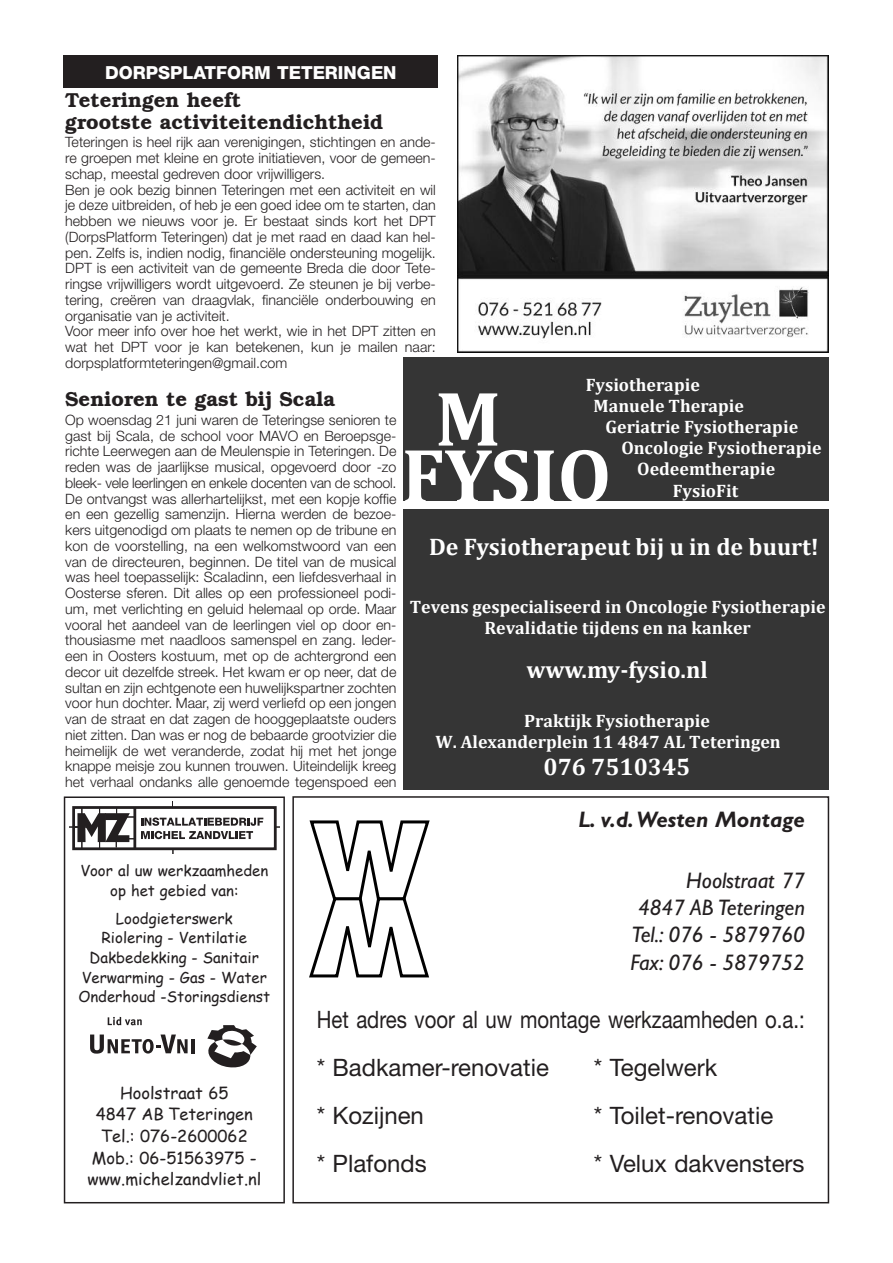
<style>
.page{position:relative;width:893px;height:1263px;background:#fff}
.page>*{position:absolute;margin:0;border:0;box-sizing:border-box;transform-origin:0 0}
.t1{font:700 78.15px "Cambria";color:#fff}
.t2{font:24px "Helvetica Neue";color:#231f20}
.t3{font:24px/48px "Helvetica Neue";color:#231f20;scale:.85 1}
.t4{font:700 24px "Cambria";color:#fff}
.t5{font:italic 22.5px/27.3px "Gill Sans";color:#231f20;text-align:right}
.t6{font:italic 700 22.5px "Gill Sans";color:#231f20}
.t7{font:600 20.25px/21.8px "Bookman";color:#231f20}
.t8{font:700 18px/21.1px "Cambria";color:#fff}
.t9{font:800 18px "Helvetica Neue";color:#fff}
.t10{font:16.5px/21.6px "Comic Sans MS";color:#231f20;text-align:center}
.t11{font:15px/19.6px "Comic Sans MS";color:#231f20;text-align:center}
.t12{font:300 14.25px/15.8px "Helvetica Neue";color:#231f20}
</style>
<div class="page">
<div style="left:404px;top:357px;width:425px;height:432px;background:#353535"></div>
<div style="left:404px;top:502px;width:425px;height:7px;background:#fff"></div>
<div style="left:292px;top:796px;width:537px;height:407px;border:2px solid #231f20"></div>
<svg style="left:309px;top:820px;width:121px;height:158px"></svg>
<div style="left:64px;top:796px;width:221px;height:407px;border:2px solid #231f20"></div>
<div style="left:72px;top:806px;width:205px;height:44px;border:3px solid #231f20"></div>
<hr style="left:133px;top:807px;width:3px;height:41px;background:#231f20">
<svg style="left:141px;top:817px;width:122px;height:22px"></svg>
<hr style="left:81px;top:808px;width:1px;height:40px;background:#231f20">
<hr style="left:99px;top:807px;width:1px;height:41px;background:#231f20">
<svg style="left:69px;top:808px;width:65px;height:39px"></svg>
<hr style="left:191px;top:1039px;width:3px;height:14px;background:#231f20">
<svg style="left:207px;top:1025px;width:50px;height:43px"></svg>
<svg style="left:90px;top:1034px;width:98px;height:20px"></svg>
<svg style="left:108px;top:1017px;width:34px;height:8px"></svg>
<img style="left:457px;top:55px;width:372px;height:298px">
<div style="left:64px;top:55px;width:374px;height:32px;background:#231f20"></div>
<p class="t9" style="left:105px;top:66px;width:293px">DORPSPLATFORM TETERINGEN</p>
<h3 class="t7" style="left:65px;top:89px;width:319px">Teteringen heeft<br>grootste activiteitendichtheid</h3>
<p class="t12" style="left:65px;top:136px;width:372px">Teteringen is heel rijk aan verenigingen, stichtingen en ande&shy;re groepen met kleine en grote initiatieven, voor de gemeen&shy;schap, meestal gedreven door vrijwilligers.<br>Ben je ook bezig binnen Teteringen met een activiteit en wil je deze uitbreiden, of heb je een goed idee om te starten, dan hebben we nieuws voor je. Er bestaat sinds kort het DPT (DorpsPlatform Teteringen) dat je met raad en daad kan hel&shy;pen. Zelfs is, indien nodig, financiële ondersteuning mogelijk.<br>DPT is een activiteit van de gemeente Breda die door Tete&shy;ringse vrijwilligers wordt uitgevoerd. Ze steunen je bij verbe&shy;tering, creëren van draagvlak, financiële onderbouwing en organisatie van je activiteit.<br>Voor meer info over hoe het werkt, wie in het DPT zitten en wat het DPT voor je kan betekenen, kun je mailen naar: dorpsplatformteteringen@gmail.com</p>
<h3 class="t7" style="left:65px;top:388px;width:271px">Senioren te gast bij Scala</h3>
<p class="t12" style="left:65px;top:413px;width:333px;text-align:justify">Op woensdag 21 juni waren de Teteringse senioren te gast bij Scala, de school voor MAVO en Beroepsge&shy;richte Leerwegen aan de Meulenspie in Teteringen. De reden was de jaarlijkse musical, opgevoerd door -zo bleek- vele leerlingen en enkele docenten van de school.<br>De ontvangst was allerhartelijkst, met een kopje koffie en een gezellig samenzijn. Hierna werden de bezoe&shy;kers uitgenodigd om plaats te nemen op de tribune en kon de voorstelling, na een welkomstwoord van een van de directeuren, beginnen. De titel van de musical was heel toepasselijk: Scaladinn, een liefdesverhaal in Oosterse sferen. Dit alles op een professioneel podi&shy;um, met verlichting en geluid helemaal op orde. Maar vooral het aandeel van de leerlingen viel op door en&shy;thousiasme met naadloos samenspel en zang. Ieder&shy;een in Oosters kostuum, met op de achtergrond een decor uit dezelfde streek. Het kwam er op neer, dat de sultan en zijn echtgenote een huwelijkspartner zochten voor hun dochter. Maar, zij werd verliefd op een jongen van de straat en dat zagen de hooggeplaatste ouders niet zitten. Dan was er nog de bebaarde grootvizier die heimelijk de wet veranderde, zodat hij met het jonge knappe meisje zou kunnen trouwen. Uiteindelijk kreeg het verhaal ondanks alle genoemde tegenspoed een</p>
<p class="t8" style="left:586px;top:373px;width:116px">Fysiotherapie</p>
<p class="t8" style="left:594px;top:395px;width:152px">Manuele Therapie</p>
<p class="t8" style="left:605px;top:416px;width:194px">Geriatrie Fysiotherapie</p>
<p class="t8" style="left:621px;top:437px;width:202px">Oncologie Fysiotherapie</p>
<p class="t8" style="left:637px;top:458px;width:140px">Oedeemtherapie</p>
<p class="t8" style="left:673px;top:479px;width:67px">FysioFit</p>
<h1 class="t1" style="left:435px;top:371px;width:67px">M</h1>
<h1 class="t1" style="left:402px;top:428px;width:211px">FYSIO</h1>
<h2 class="t4" style="left:429px;top:532px;width:391px">De Fysiotherapeut bij u in de buurt!</h2>
<p class="t8" style="left:410px;top:595px;width:417px;text-align:center">Tevens gespecialiseerd in Oncologie Fysiotherapie<br>Revalidatie tijdens en na kanker</p>
<h2 class="t4" style="left:526px;top:655px;width:183px">www.my-fysio.nl</h2>
<p class="t8" style="left:436px;top:710px;width:347px;text-indent:89px">Praktijk Fysiotherapie<br>W. Alexanderplein 11 4847 AL Teteringen</p>
<h2 class="t4" style="left:544px;top:752px;width:148px">076 7510345</h2>
<p class="t11" style="left:80px;top:860px;width:189px">Voor al uw werkzaamheden op het gebied van:</p>
<p class="t11" style="left:78px;top:908px;width:193px">Loodgieterswerk<br>Riolering - Ventilatie<br>Dakbedekking - Sanitair<br>Verwarming - Gas - Water<br>Onderhoud -Storingsdienst</p>
<p class="t10" style="left:87px;top:1081px;width:175px">Hoolstraat 65<br>4847 AB Teteringen<br>Tel.: 076-2600062<br>Mob.: 06-51563975 - www.michelzandvliet.nl</p>
<h3 class="t6" style="left:578px;top:811px;width:228px">L. v.d.Westen Montage</h3>
<h3 class="t5" style="left:631px;top:869px;width:176px">Hoolstraat 77<br>4847 AB Teteringen<br>Tel.: 076 - 5879760<br>Fax: 076 - 5879752</h3>
<h2 class="t3" style="left:317px;top:997px;width:576px">Het adres voor al uw montage werkzaamheden o.a.: * Badkamer-renovatie</h2>
<h2 class="t2" style="left:594px;top:1058px;width:125px">* Tegelwerk</h2>
<h2 class="t2" style="left:317px;top:1106px;width:109px">* Kozijnen</h2>
<h2 class="t2" style="left:594px;top:1106px;width:181px">* Toilet-renovatie</h2>
<h2 class="t2" style="left:317px;top:1154px;width:111px">* Plafonds</h2>
<h2 class="t2" style="left:594px;top:1154px;width:212px">* Velux dakvensters</h2>
</div>
